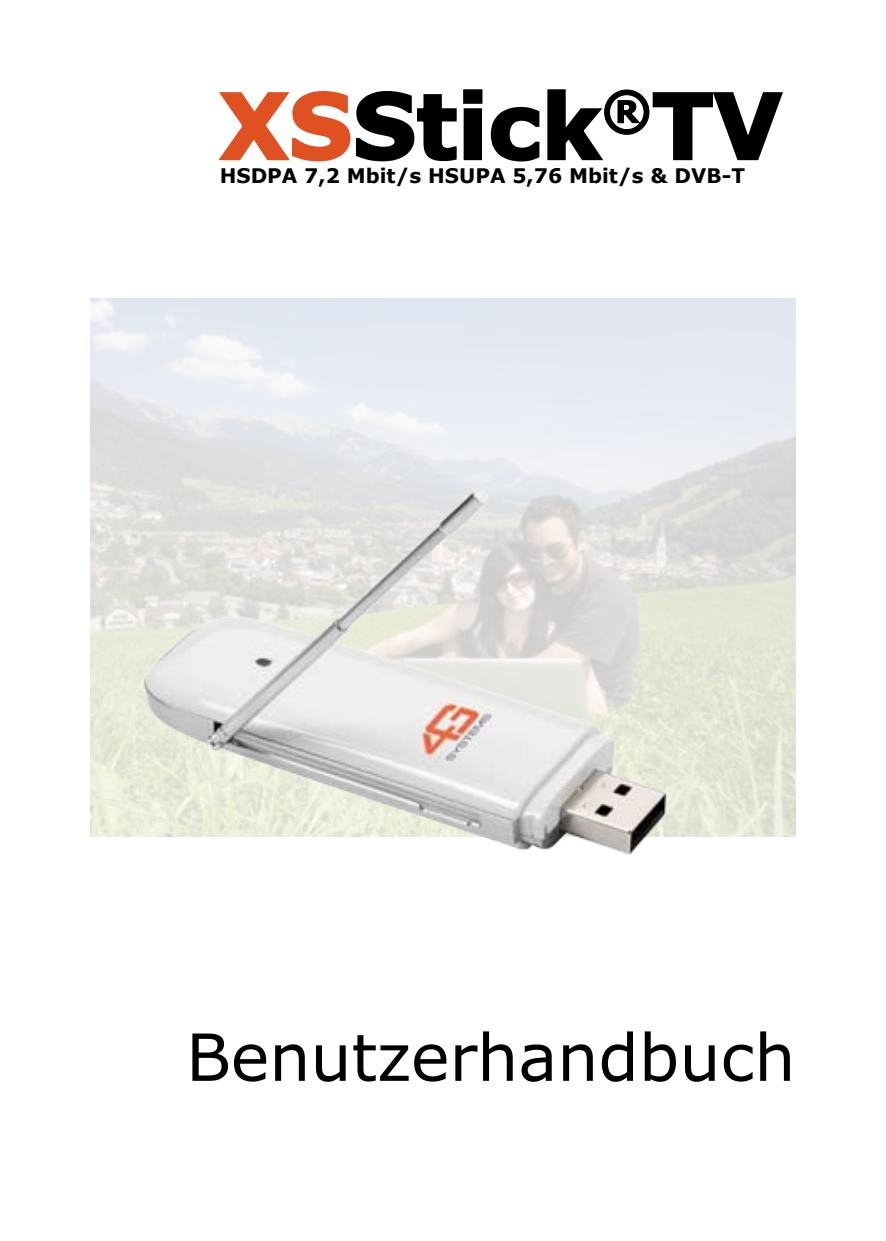
<style>
.page{position:relative;width:886px;height:1241px;background:#fff}
.page>*{position:absolute;margin:0;border:0;box-sizing:border-box;transform-origin:0 0}
.t1{font:700 90px "Verdana";color:#000}
.t2{font:65px "Verdana";color:#000}
.t3{font:700 20px "Verdana";color:#000}
.s1{color:#e05121}
</style>
<div class="page">
<svg style="left:218px;top:89px;width:565px;height:73px"></svg>
<img style="left:90px;top:488px;width:633px;height:367px">
<h1 class="t1" style="left:220px;top:69px;width:564px"><span class="s1">XS</span>Stick<sup>®</sup>TV</h1>
<p class="t3" style="left:220px;top:163px;width:527px">HSDPA 7,2 Mbit/s HSUPA 5,76 Mbit/s &amp; DVB-T</p>
<h2 class="t2" style="left:186px;top:1015px;width:611px">Benutzerhandbuch</h2>
</div>
